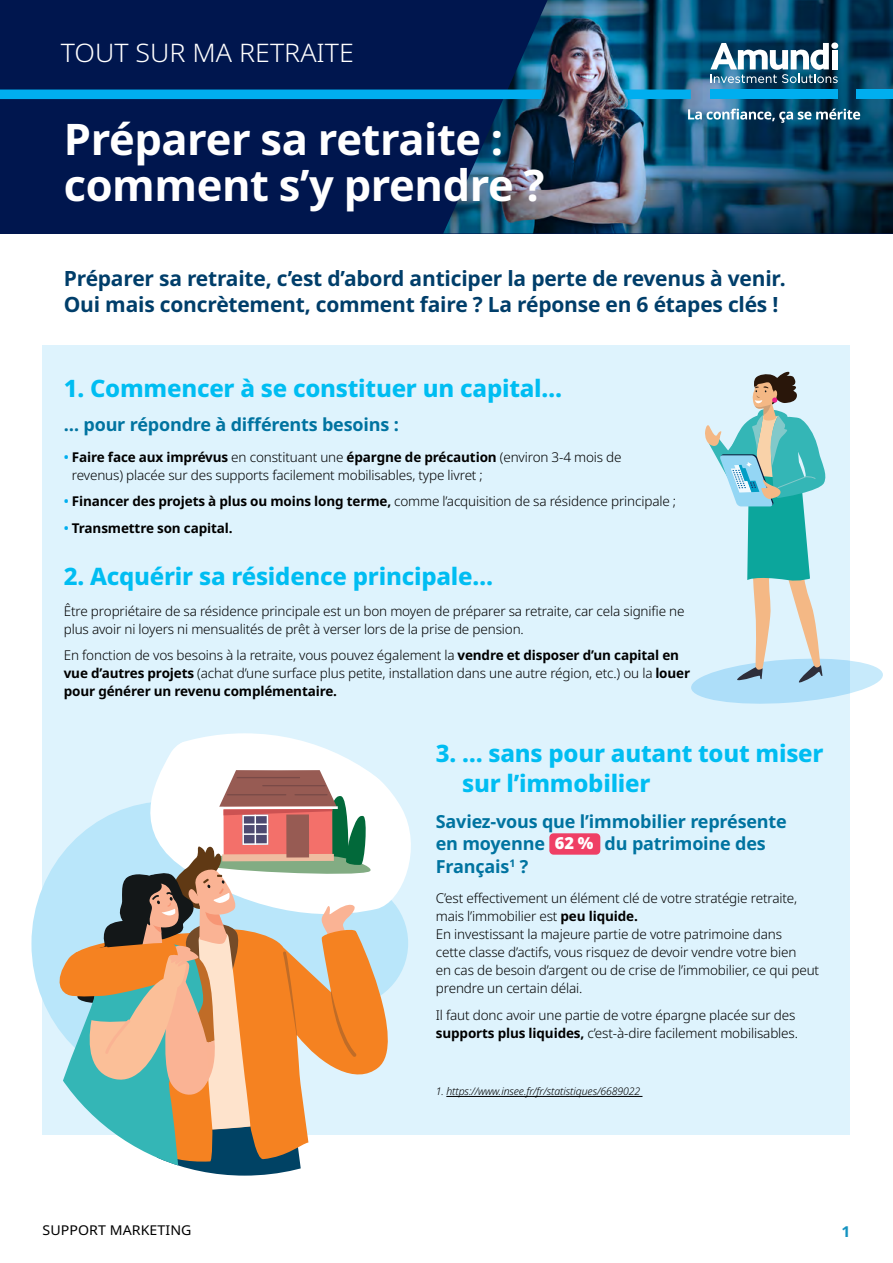
<style>
.page{position:relative;width:893px;height:1263px;background:#fff}
.page>*{position:absolute;margin:0;border:0;box-sizing:border-box;transform-origin:0 0}
.texte_courant{font:700 43.5px/46.5px "Noto Sans";letter-spacing:-.01em;color:#fff}
.t1{font:300 25.5px "Noto Sans";color:#fff;scale:1.05 1}
.titre_niv_1{font:800 24px/30px "Noto Sans";letter-spacing:-.01em;color:#00bdf2}
.t2{font:700 21px/25.5px "Noto Sans";letter-spacing:-.01em;color:#003e6a}
.titre_niv_2{font:700 18px/22.5px "Noto Sans";letter-spacing:-.01em;color:#0073a0}
.texte_courant-2{font:900 16.5px "Noto Sans";color:#fff}
.t3{font:700 15px "Noto Sans";color:#1593c0;scale:1.05 1}
.texte_courant-3{font:300 13.5px/18px "Noto Sans";letter-spacing:-.01em;color:#000}
.texte_courant-4{font:700 13.5px "Noto Sans";letter-spacing:-.01em;color:#000}
.t4{font:13.5px "Noto Sans";letter-spacing:.005em;color:#000;scale:1.05 1}
.texte_courant-5{font:italic 300 10.5px "Noto Sans";letter-spacing:-.01em;color:#000}
.s1{font-weight:600;color:#00aeef}
.s2{font-weight:700}
</style>
<div class="page">
<div style="left:43px;top:345px;width:807px;height:790px;background:#def3fd"></div>
<div style="left:0;top:0;width:893px;height:233px;background:#00164e"></div>
<img style="left:443px;top:0;width:450px;height:233px">
<div style="left:857px;top:90px;width:36px;height:9px;background:#00aeef"></div>
<svg style="left:710px;top:43px;width:128px;height:40px;background:#678a9e"></svg>
<div style="left:710px;top:90px;width:128px;height:9px;background:#00aeef"></div>
<svg style="left:688px;top:109px;width:172px;height:14px;background:#54829c"></svg>
<div style="left:0;top:90px;width:546px;height:9px;background:#00aeef"></div>
<svg style="left:623px;top:90px;width:68px;height:9px"></svg>
<hr style="left:446px;top:1096px;width:196px;height:1px;background:#000">
<svg style="left:691px;top:371px;width:192px;height:333px"></svg>
<div style="left:549px;top:833px;width:51px;height:22px;background:#ef3f65;border-radius:4px"></div>
<svg style="left:162px;top:733px;width:249px;height:191px;fill:#fff"></svg>
<div style="left:250px;top:760px;width:11px;height:11px;background:#fff"></div>
<svg style="left:376px;top:924px;width:32px;height:146px"></svg>
<svg style="left:31px;top:770px;width:345px;height:405px"></svg>
<p class="t1" style="left:61px;top:35px;width:281px">TOUT SUR MA RETRAITE</p>
<p class="texte_courant" style="left:64px;top:117px;width:482px">Préparer sa retraite : comment s’y prendre ?</p>
<p class="t2" style="left:64px;top:266px;width:723px">Préparer sa retraite, c’est d’abord anticiper la perte de revenus à venir.<br>Oui mais concrètement, comment faire ? La réponse en 6 étapes clés !</p>
<p class="titre_niv_1" style="left:64px;top:373px;width:500px">1. Commencer à se constituer un capital…</p>
<p class="titre_niv_2" style="left:64px;top:414px;width:337px">… pour répondre à différents besoins :</p>
<p class="texte_courant-3" style="left:72px;top:448px;width:551px;text-indent:-8px"><span class="s1">•</span> <span class="s2">Faire face aux imprévus</span> en constituant une <span class="s2">épargne de précaution</span> (environ 3-4 mois de revenus) placée sur des supports facilement mobilisables, type livret ;</p>
<p class="texte_courant-3" style="left:64px;top:493px;width:614px"><span class="s1">•</span> <span class="s2">Financer des projets à plus ou moins long terme,</span> comme l’acquisition de sa résidence principale ;</p>
<p class="texte_courant-4" style="left:64px;top:518px;width:170px"><span class="s1">•</span> Transmettre son capital.</p>
<p class="titre_niv_1" style="left:64px;top:561px;width:431px">2. Acquérir sa résidence principale…</p>
<p class="texte_courant-3" style="left:64px;top:602px;width:622px">Être propriétaire de sa résidence principale est un bon moyen de préparer sa retraite, car cela signifie ne plus avoir ni loyers ni mensualités de prêt à verser lors de la prise de pension.</p>
<p class="texte_courant-3" style="left:64px;top:647px;width:628px">En fonction de vos besoins à la retraite, vous pouvez également la <span class="s2">vendre et disposer d’un capital en vue d’autres projets</span> (achat d’une surface plus petite, installation dans une autre région, etc.) ou la <span class="s2">louer pour générer un revenu complémentaire.</span></p>
<p class="titre_niv_1" style="left:462px;top:739px;width:363px;text-indent:-26px">3. … sans pour autant tout miser sur l’immobilier</p>
<p class="titre_niv_2" style="left:436px;top:810px;width:352px">Saviez-vous que l’immobilier représente en moyenne</p>
<p class="texte_courant-2" style="left:555px;top:831px;width:40px">62 %</p>
<p class="titre_niv_2" style="left:605px;top:833px;width:163px">du patrimoine des</p>
<p class="titre_niv_2" style="left:436px;top:855px;width:94px">Français<sup>1</sup> ?</p>
<p class="texte_courant-3" style="left:436px;top:890px;width:385px">C’est effectivement un élément clé de votre stratégie retraite, mais l’immobilier est <span class="s2">peu liquide.<br></span>En investissant la majeure partie de votre patrimoine dans<br>cette classe d’actifs, vous risquez de devoir vendre votre bien<br>en cas de besoin d’argent ou de crise de l’immobilier, ce qui peut prendre un certain délai.</p>
<p class="texte_courant-3" style="left:436px;top:1006px;width:364px">Il faut donc avoir une partie de votre épargne placée sur des <span class="s2">supports plus liquides,</span> c’est-à-dire facilement mobilisables.</p>
<p class="texte_courant-5" style="left:436px;top:1084px;width:206px">1. https://www.insee.fr/fr/statistiques/6689022</p>
<p class="t4" style="left:43px;top:1221px;width:143px">SUPPORT MARKETING</p>
<p class="t3" style="left:841px;top:1221px;width:10px">1</p>
</div>
